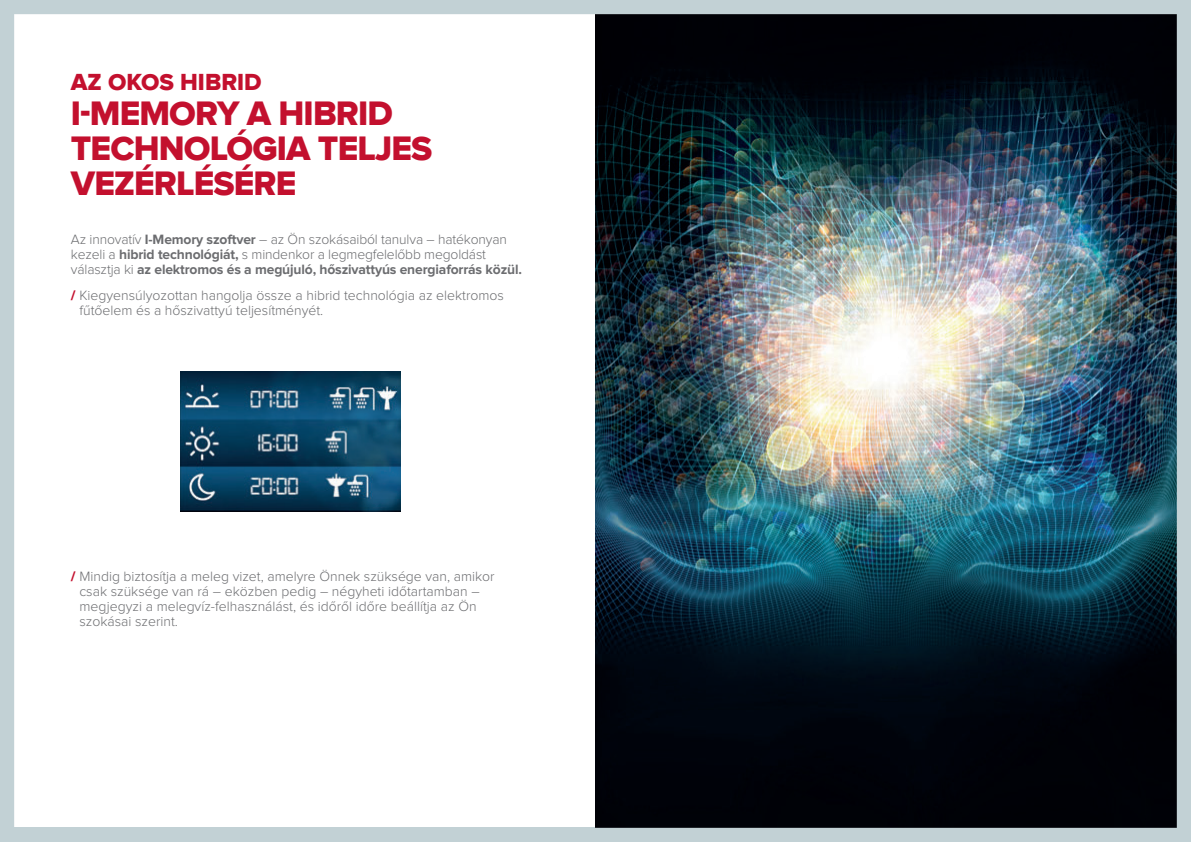
<style>
.page{position:relative;width:1191px;height:842px;background:#fff}
.page>*{position:absolute;margin:0;border:0;box-sizing:border-box;transform-origin:0 0}
.t1{font:35px "Proxima Nova Extrabld";color:#c3102e}
.t2{font:24px "Proxima Nova Extrabld";color:#c3102e}
.t3{font:300 14px/15px "Proxima Nova";color:#6c6d70}
.s1{font-weight:700}
.s2{font-family:"Proxima Nova Extrabld";font-weight:400;color:#c3102e}
</style>
<div class="page">
<img style="left:0;top:0;width:1191px;height:842px">
<h2 class="t2" style="left:71px;top:68px;width:55px">AZ OKOS</h2>
<h2 class="t2" style="left:180px;top:68px;width:14px">HIBRI</h2>
<h2 class="t2" style="left:244px;top:68px;width:19px">D</h2>
<h1 class="t1" style="left:71px;top:93px;width:95px">I-MEMORY</h1>
<h1 class="t1" style="left:247px;top:93px;width:52px">A HIBRID</h1>
<h1 class="t1" style="left:71px;top:128px;width:23px">TECHNOLÓGIA</h1>
<h1 class="t1" style="left:318px;top:128px;width:20px">TELJES</h1>
<h1 class="t1" style="left:71px;top:163px;width:22px">VEZÉRLÉSÉRE</h1>
<p class="t3" style="left:71px;top:232px;width:452px">Az innovatív <span class="s1">I-Memory szoftver</span> – az Ön szokásaiból tanulva – hatékonyan kezeli a <span class="s1">hibrid technológiát,</span> s mindenkor a legmegfelelőbb megoldást választja ki <span class="s1">az elektromos és a megújuló, hőszivattyús energiaforrás közül.</span></p>
<p class="t3" style="left:79px;top:289px;width:426px;text-indent:-8px"><span class="s2">/</span> Kiegyensúlyozottan hangolja össze a hibrid technológia az elektromos fűtőelem és a hőszivattyú teljesítményét.</p>
<p class="t3" style="left:79px;top:569px;width:417px;text-indent:-8px"><span class="s2">/</span> Mindig biztosítja a meleg vizet, amelyre Önnek szüksége van, amikor csak szüksége van rá – eközben pedig – négyheti időtartamban – megjegyzi a melegvíz-felhasználást, és időről időre beállítja az Ön szokásai szerint.</p>
</div>
